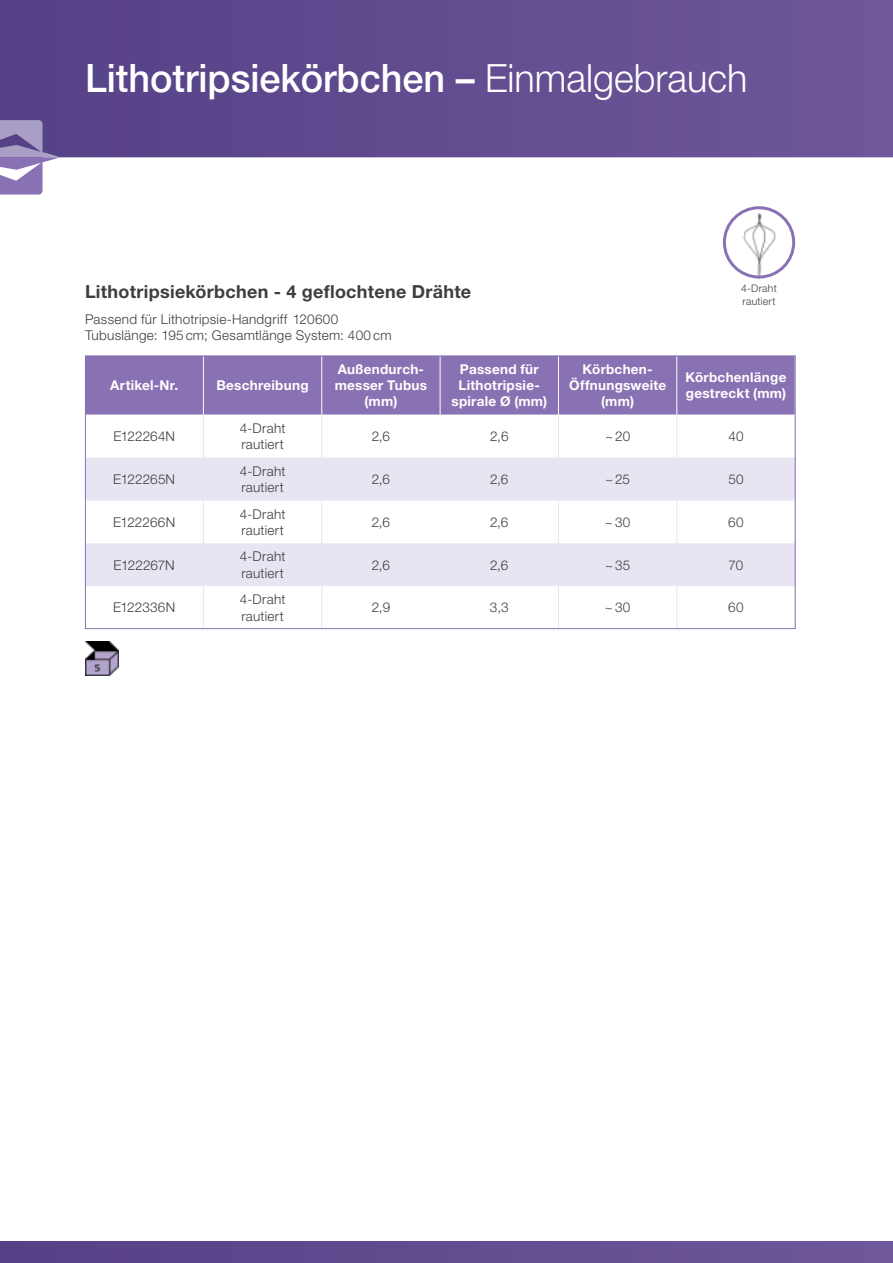
<style>
.page{position:relative;width:893px;height:1263px;background:#fff}
.page>*{position:absolute;margin:0;border:0;box-sizing:border-box;transform-origin:0 0}
.t1{font:500 39px "Helvetica Neue LT Pro";color:#fff}
.t2{font:700 18px "Helvetica Neue LT Std";letter-spacing:.015em;color:#3e3e3f}
.t3{font:300 13.5px/16.2px "Helvetica Neue LT Std";letter-spacing:.02em;color:#3e3e3f}
.t4{font:700 13.5px/16.2px "Helvetica Neue LT Std";letter-spacing:.02em;color:#fff;text-align:center}
.t5{font:300 13.5px "Helvetica Neue LT Std";letter-spacing:-.005em;color:#3e3e3f}
.t6{font:300 10.5px/12.6px "Helvetica Neue LT Std";letter-spacing:.02em;color:#3e3e3f}
.s1{font-family:"Helvetica Neue LT Std";font-weight:300}
</style>
<div class="page">
<svg style="left:0;top:0;width:893px;height:157px;background:#614c90"></svg>
<div style="left:0;top:1242px;width:893px;height:21px;background:#624d91"></div>
<svg style="left:0;top:120px;width:58px;height:75px"></svg>
<img style="left:85px;top:642px;width:33px;height:34px">
<svg style="left:724px;top:208px;width:70px;height:69px"></svg>
<img style="left:737px;top:210px;width:44px;height:65px">
<div style="left:723px;top:206px;width:72px;height:73px;border:3px solid #8972b3;border-radius:50%"></div>
<div style="left:87px;top:358px;width:706px;height:57px;background:#8972b3"></div>
<svg style="left:87px;top:458px;width:706px;height:128px;fill:#e8e4f1"></svg>
<hr style="left:321px;top:356px;width:1px;height:59px;background:#fff">
<hr style="left:440px;top:356px;width:1px;height:59px;background:#fff">
<hr style="left:676px;top:356px;width:1px;height:59px;background:#fff">
<hr style="left:203px;top:415px;width:1px;height:43px;background:#e8e4f1">
<hr style="left:321px;top:415px;width:1px;height:43px;background:#e8e4f1">
<hr style="left:558px;top:415px;width:1px;height:43px;background:#e8e4f1">
<hr style="left:676px;top:415px;width:1px;height:43px;background:#e8e4f1">
<hr style="left:795px;top:415px;width:1px;height:43px;background:#e8e4f1">
<hr style="left:203px;top:458px;width:1px;height:42px;background:#e8e4f1">
<hr style="left:321px;top:458px;width:1px;height:42px;background:#e8e4f1">
<hr style="left:558px;top:458px;width:1px;height:42px;background:#e8e4f1">
<hr style="left:676px;top:458px;width:1px;height:42px;background:#e8e4f1">
<hr style="left:795px;top:458px;width:1px;height:42px;background:#e8e4f1">
<hr style="left:203px;top:500px;width:1px;height:43px;background:#e8e4f1">
<hr style="left:321px;top:500px;width:1px;height:43px;background:#e8e4f1">
<hr style="left:558px;top:500px;width:1px;height:43px;background:#e8e4f1">
<hr style="left:676px;top:500px;width:1px;height:43px;background:#e8e4f1">
<hr style="left:795px;top:500px;width:1px;height:43px;background:#e8e4f1">
<hr style="left:203px;top:543px;width:1px;height:43px;background:#e8e4f1">
<hr style="left:321px;top:543px;width:1px;height:43px;background:#e8e4f1">
<hr style="left:558px;top:543px;width:1px;height:43px;background:#e8e4f1">
<hr style="left:676px;top:543px;width:1px;height:43px;background:#e8e4f1">
<hr style="left:795px;top:543px;width:1px;height:43px;background:#e8e4f1">
<hr style="left:203px;top:586px;width:1px;height:43px;background:#e8e4f1">
<hr style="left:321px;top:586px;width:1px;height:43px;background:#e8e4f1">
<hr style="left:558px;top:586px;width:1px;height:43px;background:#e8e4f1">
<hr style="left:676px;top:586px;width:1px;height:43px;background:#e8e4f1">
<hr style="left:795px;top:586px;width:1px;height:43px;background:#e8e4f1">
<hr style="left:203px;top:356px;width:1px;height:59px;background:#fff">
<hr style="left:558px;top:356px;width:1px;height:59px;background:#fff">
<div style="left:85px;top:356px;width:710px;height:273px;border:1px solid #8972b3"></div>
<h1 class="t1" style="left:85px;top:54px;width:664px">Lithotripsiekörbchen – <span class="s1">Einmalgebrauch</span></h1>
<h2 class="t2" style="left:85px;top:280px;width:388px">Lithotripsiekörbchen - 4 geflochtene Drähte</h2>
<p class="t3" style="left:85px;top:310px;width:308px">Passend für Lithotripsie-Handgriff 120600<br>Tubuslänge: 195 cm; Gesamtlänge System: 400 cm</p>
<p class="t4" style="left:110px;top:377px;width:69px">Artikel-Nr.</p>
<p class="t4" style="left:217px;top:377px;width:94px">Beschreibung</p>
<p class="t6" style="left:741px;top:282px;width:37px">4-Draht rautiert</p>
<p class="t4" style="left:335px;top:361px;width:94px">Außendurch&shy;messer Tubus (mm)</p>
<p class="t4" style="left:451px;top:361px;width:97px">Passend für<br>Lithotripsie&shy;spirale Ø (mm)</p>
<p class="t4" style="left:569px;top:361px;width:98px">Körbchen-<br>Öffnungsweite (mm)</p>
<p class="t4" style="left:686px;top:369px;width:102px;text-align:left">Körbchenlänge gestreckt (mm)</p>
<p class="t3" style="left:113px;top:428px;width:63px">E122264N</p>
<p class="t3" style="left:240px;top:420px;width:47px">4-Draht rautiert</p>
<p class="t3" style="left:372px;top:428px;width:20px">2,6</p>
<p class="t3" style="left:490px;top:428px;width:20px">2,6</p>
<p class="t3" style="left:605px;top:428px;width:27px">~ 20</p>
<p class="t3" style="left:728px;top:428px;width:17px">40</p>
<p class="t3" style="left:113px;top:471px;width:63px">E122265N</p>
<p class="t3" style="left:240px;top:463px;width:47px">4-Draht rautiert</p>
<p class="t3" style="left:372px;top:471px;width:20px">2,6</p>
<p class="t3" style="left:490px;top:471px;width:20px">2,6</p>
<p class="t3" style="left:605px;top:471px;width:26px">~ 25</p>
<p class="t3" style="left:728px;top:471px;width:17px">50</p>
<p class="t3" style="left:113px;top:513px;width:64px">E122266N</p>
<p class="t3" style="left:240px;top:505px;width:47px">4-Draht rautiert</p>
<p class="t3" style="left:372px;top:513px;width:20px">2,6</p>
<p class="t3" style="left:490px;top:513px;width:20px">2,6</p>
<p class="t3" style="left:605px;top:513px;width:27px">~ 30</p>
<p class="t3" style="left:728px;top:513px;width:17px">60</p>
<p class="t5" style="left:114px;top:556px;width:63px">E122267N</p>
<p class="t3" style="left:240px;top:548px;width:47px">4-Draht rautiert</p>
<p class="t3" style="left:372px;top:556px;width:20px">2,6</p>
<p class="t3" style="left:490px;top:556px;width:20px">2,6</p>
<p class="t3" style="left:605px;top:556px;width:27px">~ 35</p>
<p class="t3" style="left:729px;top:556px;width:16px">70</p>
<p class="t3" style="left:113px;top:599px;width:64px">E122336N</p>
<p class="t3" style="left:240px;top:591px;width:47px">4-Draht rautiert</p>
<p class="t3" style="left:372px;top:599px;width:20px">2,9</p>
<p class="t3" style="left:490px;top:599px;width:20px">3,3</p>
<p class="t3" style="left:605px;top:599px;width:27px">~ 30</p>
<p class="t3" style="left:728px;top:599px;width:17px">60</p>
</div>
